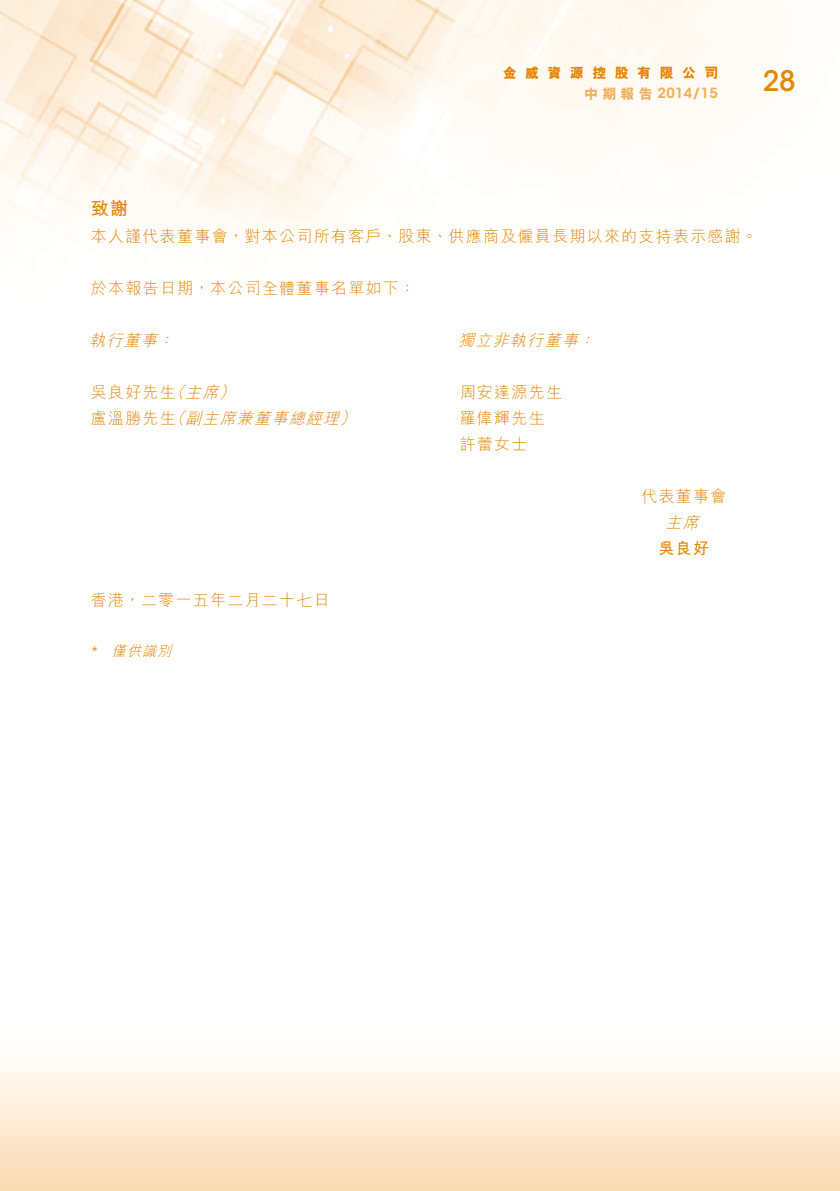
<style>
.page{position:relative;width:840px;height:1191px;background:#fff}
.page>*{position:absolute;margin:0;border:0;box-sizing:border-box;transform-origin:0 0}
.t1{font:500 28px "ITC Avant Garde Std";color:#e68500}
.t2{font:700 18px "M Hei HK";color:#e68500}
.t3{font:300 16px "M Hei HK";letter-spacing:.08em;color:#e68500}
.t4{font:italic 300 16px "M Hei HK";color:#e68500}
.t5{font:700 16px "M Hei HK";color:#e68500}
.t6{font:600 14px "ITC Avant Garde Std";letter-spacing:.02em;color:#f0b15f}
.t7{font:800 14px "M Hei HK";letter-spacing:.6em;color:#e68500}
.t8{font:italic 300 14px "M Hei HK";color:#e68500}
.t9{font:300 14px "Frutiger LT Std";color:#e68500}
.s1{font-family:"M Hei HK";font-weight:800}
</style>
<div class="page">
<img style="left:0;top:0;width:839px;height:1191px">
<p class="t7" style="left:502px;top:64px;width:217px">金威資源控股有限公司</p>
<h1 class="t1" style="left:762px;top:64px;width:35px">28</h1>
<p class="t6" style="left:584px;top:84px;width:135px"><span class="s1">中期報告</span> 2014/15</p>
<p class="t2" style="left:91px;top:195px;width:39px">致謝</p>
<p class="t3" style="left:91px;top:224px;width:667px">本人謹代表董事會，對本公司所有客戶、股東、供應商及僱員長期以來的支持表示感謝。</p>
<p class="t3" style="left:91px;top:276px;width:326px">於本報告日期，本公司全體董事名單如下：</p>
<p class="t4" style="left:89px;top:328px;width:75px">執行董事</p>
<p class="t4" style="left:157px;top:328px;width:23px">：</p>
<p class="t4" style="left:458px;top:328px;width:127px">獨立非執行董事</p>
<p class="t4" style="left:578px;top:328px;width:23px">：</p>
<p class="t4" style="left:168px;top:380px;width:23px">（</p>
<p class="t4" style="left:219px;top:380px;width:23px">）</p>
<p class="t3" style="left:91px;top:380px;width:86px">吳良好先生</p>
<p class="t4" style="left:185px;top:380px;width:40px">主席</p>
<p class="t3" style="left:459px;top:380px;width:104px">周安達源先生</p>
<p class="t4" style="left:168px;top:406px;width:23px">（</p>
<p class="t4" style="left:339px;top:406px;width:23px">）</p>
<p class="t4" style="left:185px;top:406px;width:161px">副主席兼董事總經理</p>
<p class="t3" style="left:91px;top:406px;width:86px">盧溫勝先生</p>
<p class="t3" style="left:459px;top:406px;width:86px">羅偉輝先生</p>
<p class="t3" style="left:459px;top:432px;width:69px">許蕾女士</p>
<p class="t3" style="left:641px;top:484px;width:86px">代表董事會</p>
<p class="t4" style="left:665px;top:510px;width:40px">主席</p>
<p class="t5" style="left:658px;top:536px;width:52px">吳良好</p>
<p class="t3" style="left:91px;top:588px;width:240px">香港，二零一五年二月二十七日</p>
<p class="t8" style="left:112px;top:641px;width:66px">僅供識別</p>
<p class="t9" style="left:91px;top:643px;width:9px">*</p>
</div>
